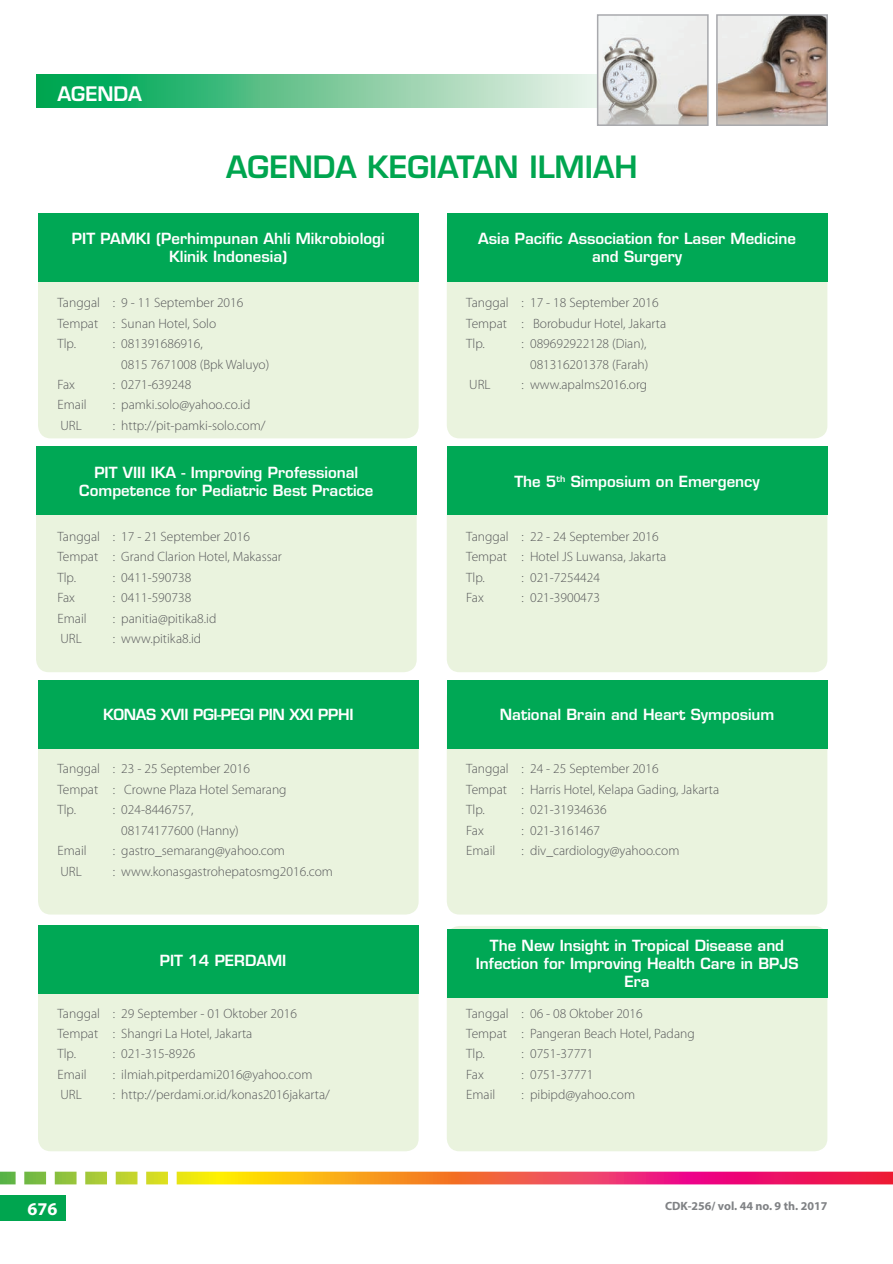
<style>
.page{position:relative;width:893px;height:1264px;background:#fff}
.page>*{position:absolute;margin:0;border:0;box-sizing:border-box;transform-origin:0 0}
.agenda_H1{font:600 30px "Eurostile LT Std";color:#00a54f}
.t1{font:600 19.5px "Eurostile LT Std";color:#fff}
.template-pgnumber-le{font:700 18px "Myriad Pro";color:#fff}
.agenda_H2{font:600 15px/18px "Eurostile LT Std";color:#fff;text-align:center}
.agenda_H2-2{font:600 15px "Eurostile LT Std";letter-spacing:-.025em;color:#fff}
.agenda-content{font:300 13.5px "Myriad Pro";color:#57585a}
.t2{font:700 12px "Myriad Pro";color:#808285}
</style>
<div class="page">
<div style="left:36px;top:74px;width:600px;height:34px;background:linear-gradient(to right,#00a048,#fff6f3)"></div>
<img style="left:719px;top:18px;width:105px;height:105px">
<div style="left:716px;top:15px;width:111px;height:111px;border:2px solid #a8a9ad"></div>
<img style="left:600px;top:18px;width:105px;height:105px">
<div style="left:597px;top:15px;width:111px;height:111px;border:2px solid #a8a9ad"></div>
<div style="left:0;top:1195px;width:66px;height:25px;background:#00a54f"></div>
<svg style="left:0;top:1171px;width:892px;height:13px;background:#e88054"></svg>
<div style="left:38px;top:213px;width:380px;height:225px;background:#eaf3de;border-radius:13px"></div>
<div style="left:38px;top:213px;width:380px;height:68px;background:#00a855"></div>
<div style="left:36px;top:447px;width:380px;height:225px;background:#eaf3de;border-radius:13px"></div>
<div style="left:36px;top:447px;width:380px;height:68px;background:#00a855"></div>
<div style="left:447px;top:447px;width:380px;height:225px;background:#eaf3de;border-radius:13px"></div>
<div style="left:447px;top:447px;width:380px;height:68px;background:#00a855"></div>
<div style="left:38px;top:680px;width:380px;height:234px;background:#eaf3de;border-radius:13px"></div>
<div style="left:38px;top:681px;width:380px;height:68px;background:#00a855"></div>
<div style="left:447px;top:213px;width:380px;height:225px;background:#eaf3de;border-radius:13px"></div>
<div style="left:447px;top:213px;width:380px;height:68px;background:#00a855"></div>
<div style="left:447px;top:684px;width:380px;height:230px;background:#eaf3de;border-radius:13px"></div>
<div style="left:447px;top:681px;width:380px;height:68px;background:#00a855"></div>
<div style="left:447px;top:926px;width:380px;height:225px;background:#eaf3de;border-radius:13px"></div>
<div style="left:447px;top:930px;width:380px;height:68px;background:#00a855"></div>
<div style="left:38px;top:926px;width:380px;height:225px;background:#eaf3de;border-radius:13px"></div>
<div style="left:38px;top:926px;width:380px;height:68px;background:#00a855"></div>
<h2 class="t1" style="left:57px;top:81px;width:86px">AGENDA</h2>
<p class="agenda_H1" style="left:226px;top:148px;width:412px">AGENDA KEGIATAN ILMIAH</p>
<p class="agenda_H2" style="left:72px;top:229px;width:314px">PIT PAMKI (Perhimpunan Ahli Mikrobiologi<br>Klinik Indonesia)</p>
<p class="agenda-content" style="left:57px;top:295px;width:187px">Tanggal : 9 - 11 September 2016</p>
<p class="agenda-content" style="left:57px;top:316px;width:160px">Tempat : Sunan Hotel, Solo</p>
<p class="agenda-content" style="left:57px;top:336px;width:20px">Tlp.</p>
<p class="agenda-content" style="left:113px;top:336px;width:91px">: 081391686916,</p>
<p class="agenda-content" style="left:121px;top:357px;width:149px">0815 7671008 (Bpk Waluyo)</p>
<p class="agenda-content" style="left:57px;top:377px;width:19px">Fax</p>
<p class="agenda-content" style="left:113px;top:377px;width:80px">: 0271-639248</p>
<p class="agenda-content" style="left:57px;top:397px;width:31px">Email</p>
<p class="agenda-content" style="left:113px;top:397px;width:139px">: pamki.solo@yahoo.co.id</p>
<p class="agenda-content" style="left:60px;top:418px;width:23px">URL</p>
<p class="agenda-content" style="left:113px;top:418px;width:154px">: http://pit-pamki-solo.com/</p>
<p class="agenda_H2" style="left:79px;top:463px;width:295px">PIT VIII IKA - Improving Professional<br>Competence for Pediatric Best Practice</p>
<p class="agenda-content" style="left:57px;top:529px;width:194px">Tanggal : 17 - 21 September 2016</p>
<p class="agenda-content" style="left:57px;top:549px;width:226px">Tempat : Grand Clarion Hotel, Makassar</p>
<p class="agenda-content" style="left:57px;top:570px;width:20px">Tlp.</p>
<p class="agenda-content" style="left:113px;top:570px;width:80px">: 0411-590738</p>
<p class="agenda-content" style="left:57px;top:590px;width:19px">Fax</p>
<p class="agenda-content" style="left:113px;top:590px;width:80px">: 0411-590738</p>
<p class="agenda-content" style="left:57px;top:611px;width:31px">Email</p>
<p class="agenda-content" style="left:113px;top:611px;width:105px">: panitia@pitika8.id</p>
<p class="agenda-content" style="left:60px;top:631px;width:23px">URL</p>
<p class="agenda-content" style="left:113px;top:631px;width:90px">: www.pitika8.id</p>
<p class="agenda_H2-2" style="left:103px;top:705px;width:252px">KONAS XVII PGI-PEGI PIN XXI PPHI</p>
<p class="agenda-content" style="left:57px;top:761px;width:194px">Tanggal : 23 - 25 September 2016</p>
<p class="agenda-content" style="left:57px;top:782px;width:230px">Tempat : Crowne Plaza Hotel Semarang</p>
<p class="agenda-content" style="left:57px;top:802px;width:20px">Tlp.</p>
<p class="agenda-content" style="left:113px;top:802px;width:82px">: 024-8446757,</p>
<p class="agenda-content" style="left:121px;top:823px;width:119px">08174177600 (Hanny)</p>
<p class="agenda-content" style="left:57px;top:843px;width:31px">Email</p>
<p class="agenda-content" style="left:113px;top:843px;width:174px">: gastro_semarang@yahoo.com</p>
<p class="agenda-content" style="left:60px;top:864px;width:23px">URL</p>
<p class="agenda-content" style="left:113px;top:864px;width:222px">: www.konasgastrohepatosmg2016.com</p>
<p class="agenda_H2" style="left:160px;top:951px;width:128px">PIT 14 PERDAMI</p>
<p class="agenda-content" style="left:57px;top:1005px;width:241px">Tanggal : 29 September - 01 Oktober 2016</p>
<p class="agenda-content" style="left:57px;top:1026px;width:196px">Tempat : Shangri La Hotel, Jakarta</p>
<p class="agenda-content" style="left:57px;top:1046px;width:20px">Tlp.</p>
<p class="agenda-content" style="left:113px;top:1046px;width:84px">: 021-315-8926</p>
<p class="agenda-content" style="left:57px;top:1067px;width:31px">Email</p>
<p class="agenda-content" style="left:113px;top:1067px;width:201px">: ilmiah.pitperdami2016@yahoo.com</p>
<p class="agenda-content" style="left:60px;top:1087px;width:23px">URL</p>
<p class="agenda-content" style="left:113px;top:1087px;width:219px">: http://perdami.or.id/konas2016jakarta/</p>
<p class="agenda_H2" style="left:478px;top:229px;width:319px">Asia Pacific Association for Laser Medicine and Surgery</p>
<p class="agenda-content" style="left:466px;top:295px;width:194px">Tanggal : 17 - 18 September 2016</p>
<p class="agenda-content" style="left:466px;top:316px;width:201px">Tempat : Borobudur Hotel, Jakarta</p>
<p class="agenda-content" style="left:466px;top:336px;width:20px">Tlp.</p>
<p class="agenda-content" style="left:521px;top:336px;width:126px">: 089692922128 (Dian),</p>
<p class="agenda-content" style="left:530px;top:357px;width:120px">081316201378 (Farah)</p>
<p class="agenda-content" style="left:469px;top:377px;width:23px">URL</p>
<p class="agenda-content" style="left:521px;top:377px;width:127px">: www.apalms2016.org</p>
<p class="agenda_H2" style="left:514px;top:472px;width:247px">The 5<sup>th</sup> Simposium on Emergency</p>
<p class="agenda-content" style="left:466px;top:529px;width:194px">Tanggal : 22 - 24 September 2016</p>
<p class="agenda-content" style="left:466px;top:549px;width:201px">Tempat : Hotel JS Luwansa, Jakarta</p>
<p class="agenda-content" style="left:466px;top:570px;width:20px">Tlp.</p>
<p class="agenda-content" style="left:521px;top:570px;width:80px">: 021-7254424</p>
<p class="agenda-content" style="left:466px;top:590px;width:19px">Fax</p>
<p class="agenda-content" style="left:521px;top:590px;width:80px">: 021-3900473</p>
<p class="agenda_H2" style="left:500px;top:706px;width:276px">National Brain and Heart Symposium</p>
<p class="agenda-content" style="left:466px;top:761px;width:194px">Tanggal : 24 - 25 September 2016</p>
<p class="agenda-content" style="left:466px;top:782px;width:254px">Tempat : Harris Hotel, Kelapa Gading, Jakarta</p>
<p class="agenda-content" style="left:466px;top:802px;width:20px">Tlp.</p>
<p class="agenda-content" style="left:521px;top:802px;width:86px">: 021-31934636</p>
<p class="agenda-content" style="left:466px;top:823px;width:19px">Fax</p>
<p class="agenda-content" style="left:521px;top:823px;width:80px">: 021-3161467</p>
<p class="agenda-content" style="left:466px;top:843px;width:31px">Email</p>
<p class="agenda-content" style="left:521px;top:843px;width:159px">: div_cardiology@yahoo.com</p>
<p class="agenda_H2" style="left:475px;top:937px;width:324px">The New Insight in Tropical Disease and<br>Infection for Improving Health Care in BPJS<br>Era</p>
<p class="agenda-content" style="left:466px;top:1005px;width:178px">Tanggal : 06 - 08 Oktober 2016</p>
<p class="agenda-content" style="left:466px;top:1026px;width:230px">Tempat : Pangeran Beach Hotel, Padang</p>
<p class="agenda-content" style="left:466px;top:1046px;width:20px">Tlp.</p>
<p class="agenda-content" style="left:521px;top:1046px;width:73px">: 0751-37771</p>
<p class="agenda-content" style="left:466px;top:1067px;width:19px">Fax</p>
<p class="agenda-content" style="left:521px;top:1067px;width:73px">: 0751-37771</p>
<p class="agenda-content" style="left:466px;top:1087px;width:31px">Email</p>
<p class="agenda-content" style="left:521px;top:1087px;width:115px">: pibipd@yahoo.com</p>
<p class="template-pgnumber-le" style="left:27px;top:1196px;width:31px">676</p>
<p class="t2" style="left:665px;top:1198px;width:164px">CDK-256/ vol. 44 no. 9 th. 2017</p>
</div>
